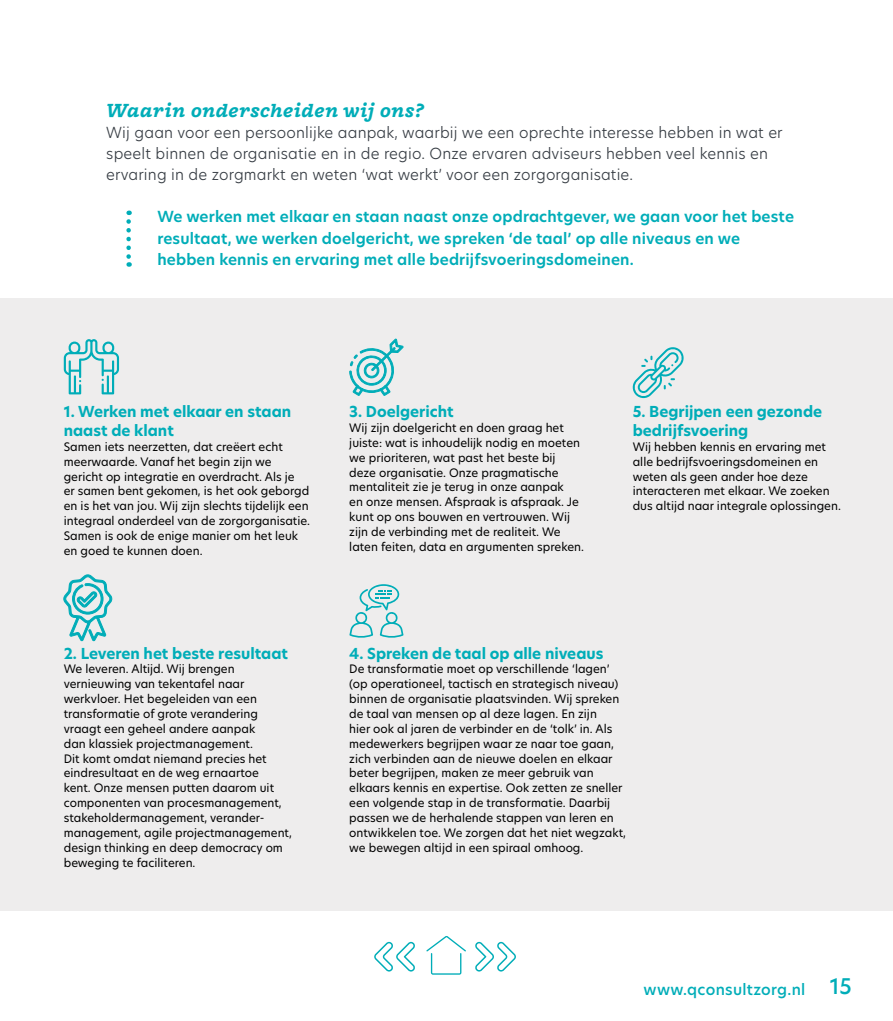
<style>
.page{position:relative;width:893px;height:1021px;background:#fff}
.page>*{position:absolute;margin:0;border:0;box-sizing:border-box;transform-origin:0 0}
.t1{font:italic 700 21px "Freight Macro Pro";letter-spacing:.02em;color:#00adb8}
.t2{font:300 15px/21px "New Hero";letter-spacing:.01em;color:#363c43}
.t3{font:600 15px/21px "New Hero";letter-spacing:.01em;color:#00adb8}
.t4{font:500 15px "New Hero";letter-spacing:.02em;color:#00adb8}
.t5{font:700 14.85px/18.9px "New Hero";color:#00adb8}
.t6{font:11.55px/14.9px "New Hero";color:#000}
.s1{font-size:21.3px}
</style>
<div class="page">
<div style="left:0;top:298px;width:893px;height:612px;background:#eeeded"></div>
<svg style="left:475px;top:941px;width:41px;height:30px"></svg>
<svg style="left:374px;top:941px;width:41px;height:30px"></svg>
<svg style="left:426px;top:936px;width:40px;height:38px"></svg>
<svg style="left:126px;top:221px;width:5px;height:46px"></svg>
<svg style="left:64px;top:339px;width:55px;height:55px"></svg>
<svg style="left:63px;top:574px;width:50px;height:67px"></svg>
<svg style="left:349px;top:338px;width:55px;height:58px"></svg>
<svg style="left:349px;top:584px;width:54px;height:54px"></svg>
<svg style="left:632px;top:347px;width:52px;height:51px"></svg>
<h1 class="t1" style="left:106px;top:96px;width:319px">Waarin onderscheiden wij ons?</h1>
<p class="t2" style="left:106px;top:122px;width:678px">Wij gaan voor een persoonlijke aanpak, waarbij we een oprechte interesse hebben in wat er speelt binnen de organisatie en in de regio. Onze ervaren adviseurs hebben veel kennis en ervaring in de zorgmarkt en weten ‘wat werkt’ voor een zorgorganisatie.</p>
<p class="t3" style="left:157px;top:206px;width:638px">We werken met elkaar en staan naast onze opdrachtgever, we gaan voor het beste resultaat, we werken doelgericht, we spreken ‘de taal’ op alle niveaus en we hebben kennis en ervaring met alle bedrijfsvoeringsdomeinen.</p>
<p class="t5" style="left:64px;top:402px;width:229px">1. Werken met elkaar en staan naast de klant</p>
<p class="t6" style="left:64px;top:439px;width:248px">Samen iets neerzetten, dat creëert echt meerwaarde. Vanaf het begin zijn we gericht op integratie en overdracht. Als je<br>er samen bent gekomen, is het ook geborgd en is het van jou. Wij zijn slechts tijdelijk een integraal onderdeel van de zorgorganisatie.<br>Samen is ook de enige manier om het leuk en goed te kunnen doen.</p>
<p class="t5" style="left:64px;top:643px;width:226px">2. Leveren het beste resultaat</p>
<p class="t6" style="left:64px;top:661px;width:230px">We leveren. Altijd. Wij brengen vernieuwing van tekentafel naar werkvloer. Het begeleiden van een transformatie of grote verandering vraagt een geheel andere aanpak<br>dan klassiek projectmanagement.<br>Dit komt omdat niemand precies het eindresultaat en de weg ernaartoe<br>kent. Onze mensen putten daarom uit componenten van procesmanagement, stakeholdermanagement, verander&shy;management, agile projectmanagement, design thinking en deep democracy om beweging te faciliteren.</p>
<p class="t5" style="left:349px;top:402px;width:106px">3. Doelgericht</p>
<p class="t6" style="left:349px;top:420px;width:236px">Wij zijn doelgericht en doen graag het juiste: wat is inhoudelijk nodig en moeten we prioriteren, wat past het beste bij deze organisatie. Onze pragmatische mentaliteit zie je terug in onze aanpak<br>en onze mensen. Afspraak is afspraak. Je kunt op ons bouwen en vertrouwen. Wij zijn de verbinding met de realiteit. We laten feiten, data en argumenten spreken.</p>
<p class="t5" style="left:633px;top:402px;width:191px">5. Begrijpen een gezonde bedrijfsvoering</p>
<p class="t6" style="left:633px;top:439px;width:210px">Wij hebben kennis en ervaring met alle bedrijfsvoeringsdomeinen en weten als geen ander hoe deze interacteren met elkaar. We zoeken dus altijd naar integrale oplossingen.</p>
<p class="t5" style="left:349px;top:643px;width:256px">4. Spreken de taal op alle niveaus</p>
<p class="t6" style="left:349px;top:661px;width:278px">De transformatie moet op verschillende ‘lagen’ (op operationeel, tactisch en strategisch niveau) binnen de organisatie plaatsvinden. Wij spreken de taal van mensen op al deze lagen. En zijn<br>hier ook al jaren de verbinder en de ‘tolk’ in. Als medewerkers begrijpen waar ze naar toe gaan, zich verbinden aan de nieuwe doelen en elkaar beter begrijpen, maken ze meer gebruik van elkaars kennis en expertise. Ook zetten ze sneller een volgende stap in de transformatie. Daarbij passen we de herhalende stappen van leren en ontwikkelen toe. We zorgen dat het niet wegzakt, we bewegen altijd in een spiraal omhoog.</p>
<p class="t4" style="left:644px;top:978px;width:210px">www.qconsultzorg.nl <span class="s1">15</span></p>
</div>
